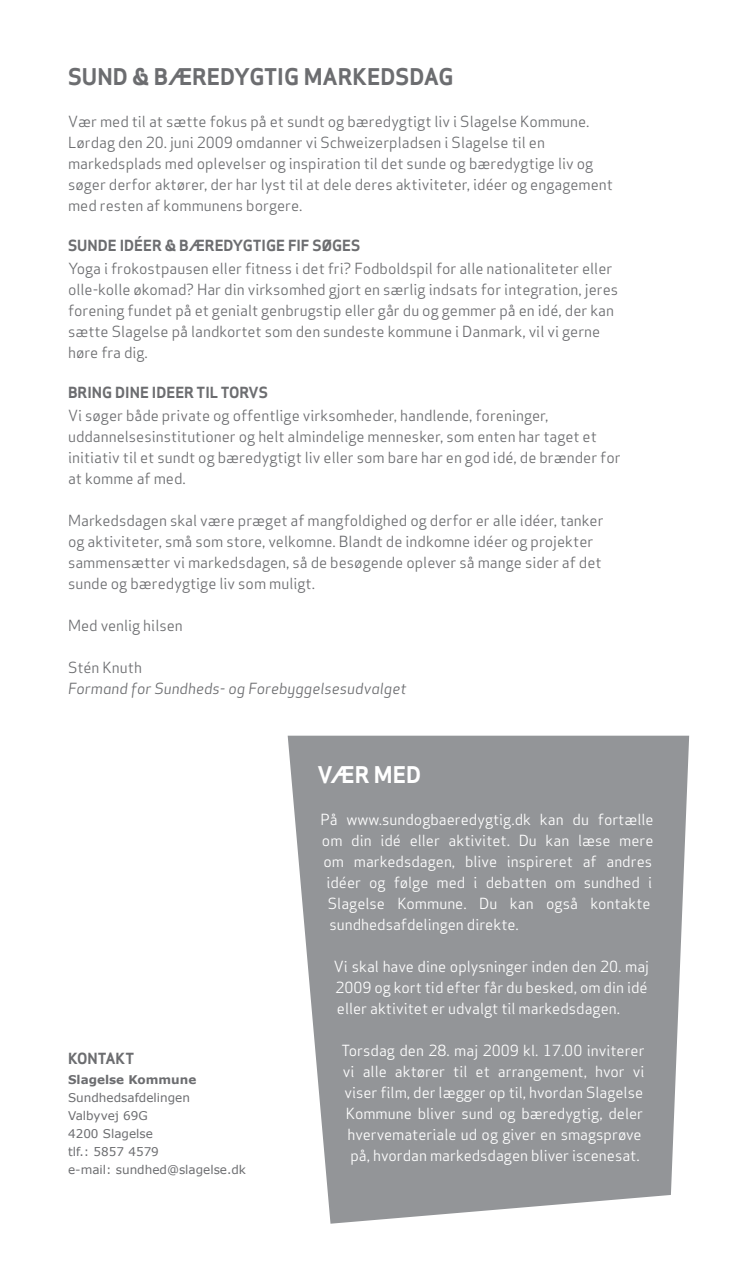
<style>
.page{position:relative;width:753px;height:1263px;background:#fff}
.page>*{position:absolute;margin:0;border:0;box-sizing:border-box;transform-origin:0 0}
.Rubrik{font:700 22.5px "Apex Sans";color:#6c6d70}
.Rubrik-2{font:700 22.5px "Apex Sans";color:#fff}
.Brødtekst{font:15px/21px "Apex Sans";color:#6c6d70}
.t1{font:15px/21px "Apex Sans";color:#fff;text-align:justify}
.Mellemrubrik{font:700 15px "Apex Sans";color:#6c6d70}
.Brødtekst-2{font:italic 15px "Apex Sans";color:#6c6d70}
.t2{font:12px "Verdana";color:#6c6d70}
.t3{font:700 12px "Verdana";color:#6c6d70}
</style>
<div class="page">
<svg style="left:288px;top:736px;width:401px;height:488px;background:#9d9fa2"></svg>
<p class="Rubrik" style="left:68px;top:62px;width:387px">SUND &amp; BÆREDYGTIG MARKEDSDAG</p>
<p class="Brødtekst" style="left:68px;top:109px;width:546px">Vær med til at sætte fokus på et sundt og bæredygtigt liv i Slagelse Kommune.<br>Lørdag den 20. juni 2009 omdanner vi Schweizerpladsen i Slagelse til en markedsplads med oplevelser og inspiration til det sunde og bæredygtige liv og søger derfor aktører, der har lyst til at dele deres aktiviteter, idéer og engagement med resten af kommunens borgere.</p>
<p class="Mellemrubrik" style="left:68px;top:236px;width:294px">SUNDE IDÉER &amp; BÆREDYGTIGE FIF SØGES</p>
<p class="Brødtekst" style="left:68px;top:256px;width:551px">Yoga i frokostpausen eller fitness i det fri? Fodboldspil for alle nationaliteter eller olle-kolle økomad? Har din virksomhed gjort en særlig indsats for integration, jeres forening fundet på et genialt genbrugstip eller går du og gemmer på en idé, der kan sætte Slagelse på landkortet som den sundeste kommune i Danmark, vil vi gerne høre fra dig.</p>
<p class="Mellemrubrik" style="left:68px;top:383px;width:201px">BRING DINE IDEER TIL TORVS</p>
<p class="Brødtekst" style="left:68px;top:403px;width:554px">Vi søger både private og offentlige virksomheder, handlende, foreninger, uddannelsesinstitutioner og helt almindelige mennesker, som enten har taget et initiativ til et sundt og bæredygtigt liv eller som bare har en god idé, de brænder for at komme af med.</p>
<p class="Brødtekst" style="left:68px;top:508px;width:537px">Markedsdagen skal være præget af mangfoldighed og derfor er alle idéer, tanker og aktiviteter, små som store, velkomne. Blandt de indkomne idéer og projekter sammensætter vi markedsdagen, så de besøgende oplever så mange sider af det sunde og bæredygtige liv som muligt.</p>
<p class="Brødtekst" style="left:68px;top:613px;width:116px">Med venlig hilsen</p>
<p class="Brødtekst" style="left:68px;top:655px;width:75px">Stén Knuth</p>
<p class="Brødtekst-2" style="left:68px;top:676px;width:340px">Formand for Sundheds- og Forebyggelsesudvalget</p>
<p class="Mellemrubrik" style="left:68px;top:1049px;width:68px">KONTAKT</p>
<p class="t3" style="left:68px;top:1072px;width:130px">Slagelse Kommune</p>
<p class="t2" style="left:68px;top:1090px;width:123px">Sundhedsafdelingen</p>
<p class="t2" style="left:68px;top:1108px;width:81px">Valbyvej 69G</p>
<p class="t2" style="left:68px;top:1126px;width:86px">4200 Slagelse</p>
<p class="t2" style="left:68px;top:1144px;width:92px">tlf.: 5857 4579</p>
<p class="t2" style="left:68px;top:1162px;width:179px">e-mail: sundhed@slagelse.dk</p>
<p class="Rubrik-2" style="left:317px;top:760px;width:105px">VÆR MED</p>
<p class="t1" style="left:320px;top:808px;width:334px">På www.sundogbaeredygtig.dk kan du fortælle</p>
<p class="t1" style="left:322px;top:829px;width:333px">om din idé eller aktivitet. Du kan læse mere</p>
<p class="t1" style="left:323px;top:850px;width:330px">om markedsdagen, blive inspireret af andres</p>
<p class="t1" style="left:326px;top:871px;width:327px">idéer og følge med i debatten om sundhed i</p>
<p class="t1" style="left:328px;top:892px;width:324px">Slagelse Kommune. Du kan også kontakte</p>
<p class="t1" style="left:329px;top:913px;width:191px">sundhedsafdelingen direkte.</p>
<p class="t1" style="left:334px;top:955px;width:317px">Vi skal have dine oplysninger inden den 20. maj 2009 og kort tid efter får du besked, om din idé eller aktivitet er udvalgt til markedsdagen.</p>
<p class="t1" style="left:341px;top:1039px;width:305px;text-align:center">Torsdag den 28. maj 2009 kl. 17.00 inviterer vi alle aktører til et arrangement, hvor vi viser film, der lægger op til, hvordan Slagelse Kommune bliver sund og bæredygtig, deler hvervemateriale ud og giver en smagsprøve på, hvordan markedsdagen bliver iscenesat.</p>
</div>
